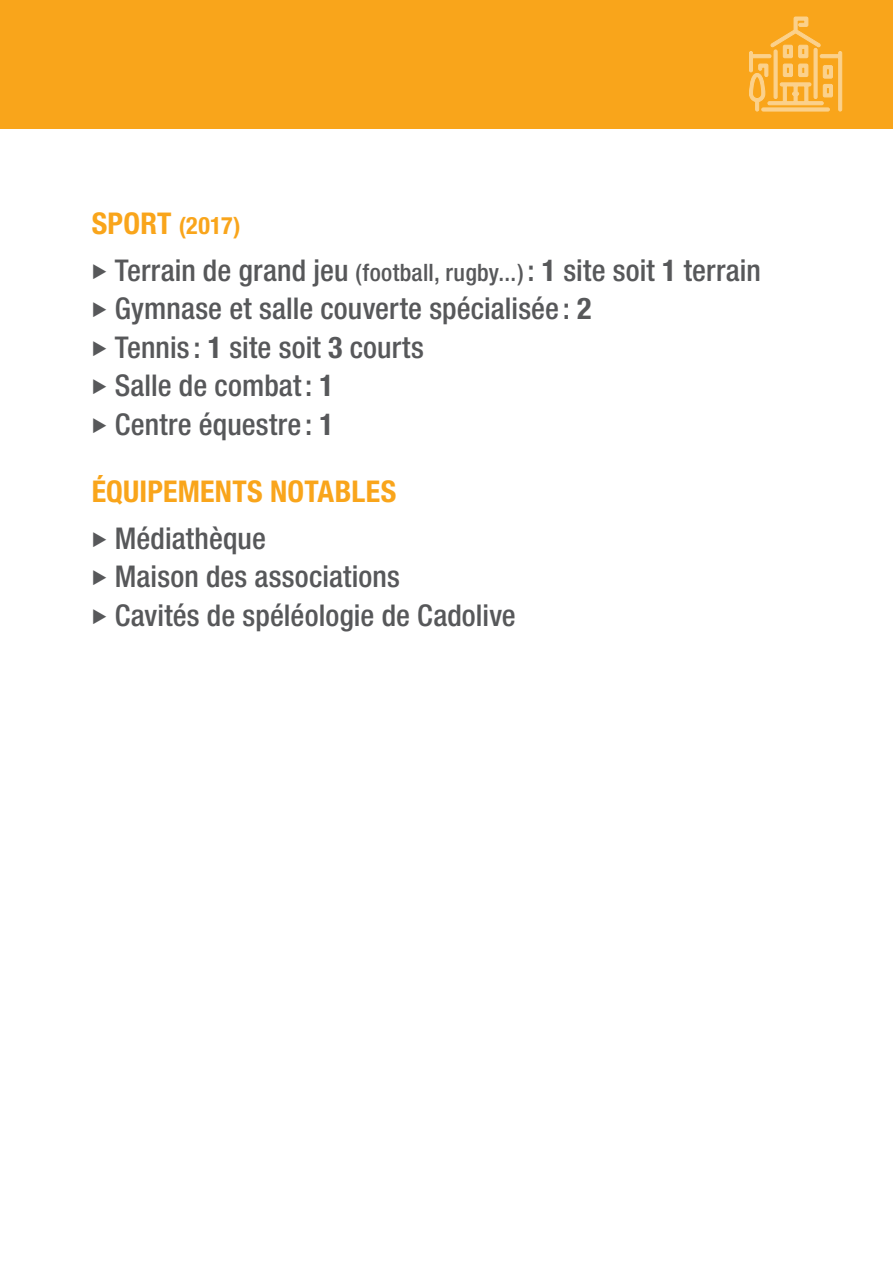
<style>
.page{position:relative;width:893px;height:1263px;background:#fff}
.page>*{position:absolute;margin:0;border:0;box-sizing:border-box;transform-origin:0 0}
.texte_indicateurs{font:500 condensed 30px "Helvetica Neue";letter-spacing:.005em;color:#57585a}
.titre_indicateurs{font:700 condensed 30px "Helvetica Neue LT Std";letter-spacing:.005em;color:#f9a51b}
.titre_indicateurs-2{font:700 condensed 24px "Helvetica Neue LT Std";color:#f9a51b}
.s1{font-size:30px}
.s2{font-size:24px}
.s3{font-family:"Helvetica Neue LT Std";font-weight:700}
</style>
<div class="page">
<hr style="left:0;top:0;width:4px;height:128px;background:#f9a51b">
<div style="left:4px;top:0;width:889px;height:128px;background:#f9a51b"></div>
<svg style="left:749px;top:17px;width:93px;height:94px"></svg>
<p class="titre_indicateurs-2" style="left:92px;top:211px;width:150px"><span class="s1">SPORT</span> (2017)</p>
<p class="texte_indicateurs" style="left:92px;top:252px;width:671px">◆ Terrain de grand jeu <span class="s2">(football, rugby...)</span> : <span class="s3">1</span> site soit <span class="s3">1</span> terrain</p>
<p class="texte_indicateurs" style="left:92px;top:291px;width:501px">◆ Gymnase et salle couverte spécialisée : <span class="s3">2</span></p>
<p class="texte_indicateurs" style="left:92px;top:329px;width:334px">◆ Tennis : <span class="s3">1</span> site soit <span class="s3">3</span> courts</p>
<p class="texte_indicateurs" style="left:92px;top:368px;width:244px">◆ Salle de combat: <span class="s3">1</span></p>
<p class="texte_indicateurs" style="left:92px;top:406px;width:244px">◆ Centre équestre : <span class="s3">1</span></p>
<p class="titre_indicateurs" style="left:92px;top:473px;width:306px">ÉQUIPEMENTS NOTABLES</p>
<p class="texte_indicateurs" style="left:92px;top:520px;width:176px">◆ Médiathèque</p>
<p class="texte_indicateurs" style="left:92px;top:559px;width:310px">◆ Maison des associations</p>
<p class="texte_indicateurs" style="left:92px;top:597px;width:426px">◆ Cavités de spéléologie de Cadolive</p>
</div>
